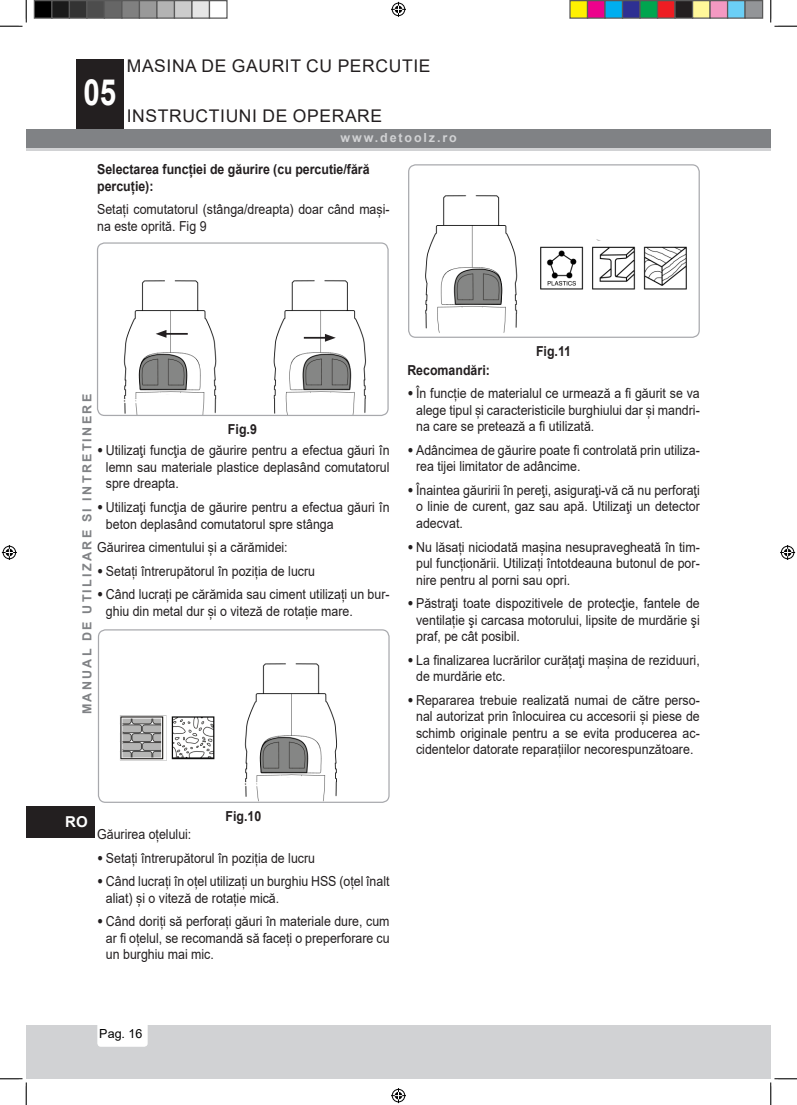
<style>
.page{position:relative;width:797px;height:1105px;background:#fff}
.page>*{position:absolute;margin:0;border:0;box-sizing:border-box;transform-origin:0 0}
.t1{font:700 36.12px "Arial";color:#fff;scale:.82 1}
.t2{font:17.5px "Arial";letter-spacing:.035em;color:#231f20}
.t3{font:700 15px "Arial";color:#fff}
.Testo_normale{font:13.75px/16.5px "Arial";color:#231f20;text-align:justify;scale:.9 1}
.Testo_normale-2{font:700 13.75px/16.5px "Arial";color:#231f20;scale:.9 1}
.t4{font:700 12.5px "Arial";letter-spacing:.185em;color:#808285}
.t5{font:700 12.5px "Arial";letter-spacing:.15em;color:#d1d2d4}
.t6{font:12.5px "Arial";color:#000}
.s1{font-weight:900}
</style>
<div class="page">
<div style="left:76px;top:59px;width:47px;height:88px;background:#231f20"></div>
<div style="left:26px;top:1025px;width:744px;height:54px;background:#d1d2d4"></div>
<div style="left:97px;top:1022px;width:51px;height:25px;background:#fff;border-radius:4px"></div>
<div style="left:26px;top:129px;width:744px;height:21px;background:#808285"></div>
<hr style="left:26px;top:148px;width:744px;height:2px;background:#d1d2d4">
<div style="left:26px;top:806px;width:69px;height:32px;background:#231f20"></div>
<img style="left:98px;top:280px;width:290px;height:135px">
<div style="left:97px;top:242px;width:291px;height:174px;border:1px solid #a8a9ad;border-radius:7px"></div>
<img style="left:99px;top:663px;width:290px;height:139px">
<div style="left:98px;top:629px;width:291px;height:174px;border:1px solid #a8a9ad;border-radius:7px"></div>
<img style="left:410px;top:195px;width:289px;height:142px">
<div style="left:408px;top:164px;width:291px;height:174px;border:1px solid #a8a9ad;border-radius:7px"></div>
<hr style="left:163px;top:333px;width:25px;height:2px;background:#231f20">
<svg style="left:156px;top:330px;width:10px;height:8px"></svg>
<hr style="left:304px;top:337px;width:24px;height:2px;background:#231f20">
<svg style="left:325px;top:334px;width:11px;height:8px"></svg>
<svg style="left:0;top:0;width:27px;height:27px"></svg>
<svg style="left:0;top:1078px;width:27px;height:27px"></svg>
<svg style="left:770px;top:0;width:27px;height:27px"></svg>
<svg style="left:770px;top:1078px;width:27px;height:27px"></svg>
<svg style="left:391px;top:2px;width:15px;height:15px"></svg>
<svg style="left:391px;top:1088px;width:15px;height:15px"></svg>
<svg style="left:2px;top:545px;width:15px;height:15px"></svg>
<svg style="left:780px;top:545px;width:15px;height:15px"></svg>
<div style="left:34px;top:1px;width:18px;height:17px;background:#000"></div>
<div style="left:34px;top:0;width:18px;height:19px;border:1px solid #595959"></div>
<div style="left:52px;top:1px;width:17px;height:17px;background:#1a1a1a"></div>
<div style="left:51px;top:0;width:19px;height:19px;border:1px solid #595959"></div>
<div style="left:69px;top:1px;width:18px;height:17px;background:#333"></div>
<div style="left:69px;top:0;width:19px;height:19px;border:1px solid #595959"></div>
<div style="left:87px;top:1px;width:17px;height:17px;background:#4d4d4d"></div>
<div style="left:86px;top:0;width:19px;height:19px;border:1px solid #595959"></div>
<div style="left:104px;top:1px;width:18px;height:17px;background:#666"></div>
<div style="left:104px;top:0;width:18px;height:19px;border:1px solid #595959"></div>
<div style="left:122px;top:1px;width:17px;height:17px;background:#808080"></div>
<div style="left:121px;top:0;width:19px;height:19px;border:1px solid #595959"></div>
<div style="left:139px;top:1px;width:18px;height:17px;background:#999"></div>
<div style="left:139px;top:0;width:19px;height:19px;border:1px solid #595959"></div>
<div style="left:157px;top:1px;width:17px;height:17px;background:#b3b3b3"></div>
<div style="left:156px;top:0;width:19px;height:19px;border:1px solid #595959"></div>
<div style="left:174px;top:1px;width:18px;height:17px;background:#ccc"></div>
<div style="left:174px;top:0;width:18px;height:19px;border:1px solid #595959"></div>
<div style="left:192px;top:1px;width:17px;height:17px;background:#e6e6e6"></div>
<div style="left:191px;top:0;width:19px;height:19px;border:1px solid #595959"></div>
<div style="left:209px;top:0;width:19px;height:19px;border:1px solid #595959"></div>
<div style="left:570px;top:1px;width:17px;height:17px;background:#fff101"></div>
<div style="left:569px;top:0;width:19px;height:19px;border:1px solid #595959"></div>
<div style="left:587px;top:1px;width:18px;height:17px;background:#ed028c"></div>
<div style="left:587px;top:0;width:18px;height:19px;border:1px solid #595959"></div>
<div style="left:605px;top:1px;width:17px;height:17px;background:#00aeef"></div>
<div style="left:604px;top:0;width:19px;height:19px;border:1px solid #595959"></div>
<div style="left:622px;top:1px;width:18px;height:17px;background:#2e3092"></div>
<div style="left:622px;top:0;width:18px;height:19px;border:1px solid #595959"></div>
<div style="left:640px;top:1px;width:17px;height:17px;background:#00a54f"></div>
<div style="left:639px;top:0;width:19px;height:19px;border:1px solid #595959"></div>
<div style="left:657px;top:1px;width:18px;height:17px;background:#ee1d23"></div>
<div style="left:657px;top:0;width:18px;height:19px;border:1px solid #595959"></div>
<div style="left:675px;top:1px;width:17px;height:17px;background:#231f20"></div>
<div style="left:674px;top:0;width:19px;height:19px;border:1px solid #595959"></div>
<div style="left:692px;top:1px;width:18px;height:17px;background:#fff79a"></div>
<div style="left:692px;top:0;width:18px;height:19px;border:1px solid #595959"></div>
<div style="left:710px;top:1px;width:17px;height:17px;background:#f499c2"></div>
<div style="left:709px;top:0;width:19px;height:19px;border:1px solid #595959"></div>
<div style="left:727px;top:1px;width:18px;height:17px;background:#6bcff6"></div>
<div style="left:727px;top:0;width:18px;height:19px;border:1px solid #595959"></div>
<div style="left:745px;top:1px;width:17px;height:17px;background:#939598"></div>
<div style="left:744px;top:0;width:19px;height:19px;border:1px solid #595959"></div>
<h1 class="t1" style="left:83px;top:67px;width:42px">05</h1>
<p class="t2" style="left:127px;top:53px;width:305px">MASINA DE GAURIT CU PERCUTIE</p>
<p class="t2" style="left:127px;top:104px;width:257px">INSTRUCTIUNI DE OPERARE</p>
<p class="t5" style="left:340px;top:128px;width:118px">www.detoolz.ro</p>
<p class="Testo_normale-2" style="left:97px;top:161px;width:304px">Selectarea funcției de găurire (cu percutie/fără percuție):</p>
<p class="Testo_normale" style="left:97px;top:201px;width:326px">Setați comutatorul (stânga/dreapta) doar când mași&shy;na este oprită. Fig 9</p>
<p class="Testo_normale-2" style="left:536px;top:343px;width:40px">Fig.11</p>
<p class="t4" style="left:78px;top:714px;width:322px;rotate:-90deg">MANUAL DE UTILIZARE SI INTRETINERE</p>
<p class="Testo_normale-2" style="left:228px;top:421px;width:34px">Fig.9</p>
<p class="Testo_normale" style="left:106px;top:442px;width:317px;text-indent:-9px"><span class="s1">•</span> Utilizaţi funcţia de găurire pentru a efectua găuri în lemn sau materiale plastice deplasând comutatorul spre dreapta.</p>
<p class="Testo_normale" style="left:106px;top:499px;width:317px;text-indent:-9px"><span class="s1">•</span> Utilizaţi funcţia de găurire pentru a efectua găuri în beton deplasând comutatorul spre stânga</p>
<p class="Testo_normale" style="left:97px;top:539px;width:213px">Găurirea cimentului și a cărămidei:</p>
<p class="Testo_normale" style="left:97px;top:563px;width:244px"><span class="s1">•</span> Setați întrerupătorul în poziția de lucru</p>
<p class="Testo_normale" style="left:106px;top:586px;width:317px;text-indent:-9px"><span class="s1">•</span> Când lucrați pe cărămida sau ciment utilizați un bur&shy;ghiu din metal dur și o viteză de rotație mare.</p>
<p class="Testo_normale-2" style="left:407px;top:362px;width:93px">Recomandări:</p>
<p class="Testo_normale" style="left:416px;top:385px;width:317px;text-indent:-9px"><span class="s1">•</span> În funcție de materialul ce urmează a fi găurit se va alege tipul și caracteristicile burghiului dar și mandri&shy;na care se pretează a fi utilizată.</p>
<p class="Testo_normale" style="left:416px;top:442px;width:317px;text-indent:-9px"><span class="s1">•</span> Adâncimea de găurire poate fi controlată prin utiliza&shy;rea tijei limitator de adâncime.</p>
<p class="Testo_normale" style="left:416px;top:482px;width:317px;text-indent:-9px"><span class="s1">•</span> Înaintea găuririi în pereţi, asiguraţi-vă că nu perforaţi o linie de curent, gaz sau apă. Utilizaţi un detector adecvat.</p>
<p class="Testo_normale" style="left:416px;top:538px;width:317px;text-indent:-9px"><span class="s1">•</span> Nu lăsați niciodată mașina nesupravegheată în tim&shy;pul funcționării. Utilizați întotdeauna butonul de por&shy;nire pentru al porni sau opri.</p>
<p class="Testo_normale" style="left:416px;top:595px;width:317px;text-indent:-9px"><span class="s1">•</span> Păstraţi toate dispozitivele de protecţie, fantele de ventilație şi carcasa motorului, lipsite de murdărie şi praf, pe cât posibil.</p>
<p class="Testo_normale" style="left:416px;top:652px;width:317px;text-indent:-9px"><span class="s1">•</span> La finalizarea lucrărilor curățaţi mașina de reziduuri, de murdărie etc.</p>
<p class="Testo_normale" style="left:416px;top:692px;width:317px;text-indent:-9px"><span class="s1">•</span> Repararea trebuie realizată numai de către perso&shy;nal autorizat prin înlocuirea cu accesorii și piese de schimb originale pentru a se evita producerea ac&shy;cidentelor datorate reparațiilor necorespunzătoare.</p>
<p class="t3" style="left:65px;top:811px;width:24px">RO</p>
<p class="Testo_normale-2" style="left:225px;top:808px;width:41px">Fig.10</p>
<p class="Testo_normale" style="left:97px;top:826px;width:106px">Găurirea oțelului:</p>
<p class="Testo_normale" style="left:97px;top:849px;width:244px"><span class="s1">•</span> Setați întrerupătorul în poziția de lucru</p>
<p class="Testo_normale" style="left:106px;top:873px;width:317px;text-indent:-9px"><span class="s1">•</span> Când lucrați în oțel utilizați un burghiu HSS (oțel înalt aliat) și o viteză de rotație mică.</p>
<p class="Testo_normale" style="left:106px;top:913px;width:317px;text-indent:-9px"><span class="s1">•</span> Când doriți să perforați găuri în materiale dure, cum ar fi oțelul, se recomandă să faceți o preperforare cu un burghiu mai mic.</p>
<p class="t6" style="left:99px;top:1025px;width:45px">Pag. 16</p>
</div>
